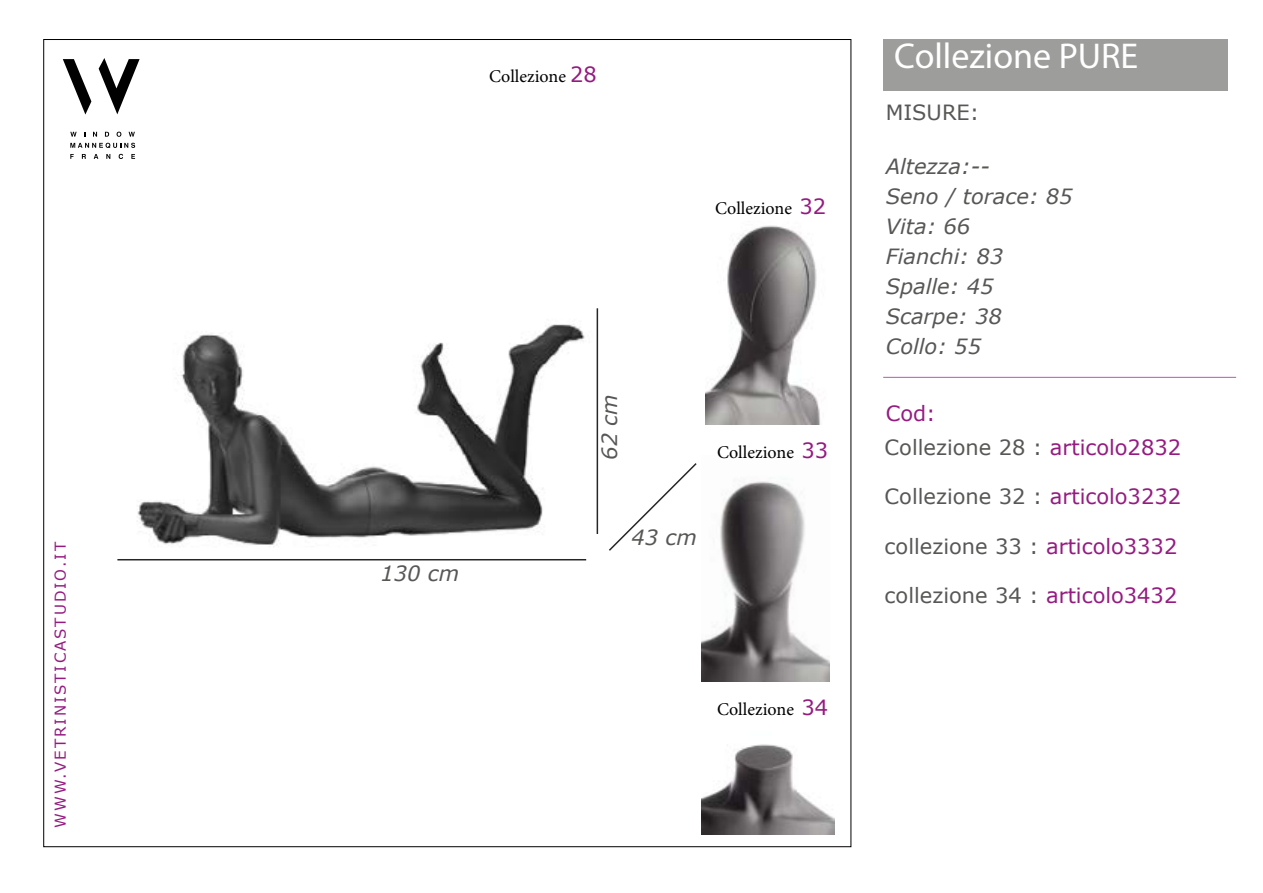
<style>
.page{position:relative;width:1263px;height:893px;background:#fff}
.page>*{position:absolute;margin:0;border:0;box-sizing:border-box;transform-origin:0 0}
.t1{font:36px "Myriad Pro";color:#fff}
.t2{font:21px "Verdana";color:#575756}
.t3{font:italic 21px/30px "Verdana";color:#575756}
.t4{font:21px/34.5px "Verdana";color:#951b81}
.t5{font:18px "Minion Pro";color:#000}
.t6{font:15px "Verdana";letter-spacing:.13em;color:#951b81}
.s1{font-family:"Verdana";font-size:21px;color:#951b81}
.s2{color:#575756}
.s3{color:#951b81}
</style>
<div class="page">
<div style="left:883px;top:39px;width:345px;height:51px;background:#9d9d9c"></div>
<hr style="left:883px;top:377px;width:353px;height:1px;background:#a71681">
<img style="left:705px;top:225px;width:116px;height:199px">
<img style="left:701px;top:481px;width:128px;height:200px">
<img style="left:701px;top:744px;width:133px;height:91px">
<svg style="left:63px;top:58px;width:77px;height:57px"></svg>
<svg style="left:70px;top:154px;width:4px;height:5px"></svg>
<svg style="left:82px;top:154px;width:4px;height:5px"></svg>
<svg style="left:94px;top:154px;width:4px;height:5px"></svg>
<svg style="left:106px;top:154px;width:4px;height:5px"></svg>
<svg style="left:119px;top:154px;width:4px;height:5px"></svg>
<svg style="left:131px;top:154px;width:4px;height:5px"></svg>
<svg style="left:70px;top:143px;width:65px;height:5px"></svg>
<svg style="left:70px;top:132px;width:7px;height:5px"></svg>
<svg style="left:93px;top:132px;width:4px;height:5px"></svg>
<svg style="left:105px;top:132px;width:4px;height:5px"></svg>
<svg style="left:117px;top:132px;width:4px;height:5px"></svg>
<svg style="left:129px;top:132px;width:6px;height:5px"></svg>
<svg style="left:117px;top:308px;width:580px;height:253px"></svg>
<p class="t6" style="left:50px;top:828px;width:287px;rotate:-90deg">WWW.VETRINISTICASTUDIO.IT</p>
<p class="t5" style="left:489px;top:64px;width:109px">Collezione <span class="s1">28</span></p>
<p class="t5" style="left:715px;top:196px;width:113px">Collezione <span class="s1">32</span></p>
<p class="t3" style="left:380px;top:559px;width:80px">130 cm</p>
<p class="t3" style="left:594px;top:460px;width:67px;rotate:-90deg">62 cm</p>
<p class="t5" style="left:717px;top:441px;width:113px">Collezione <span class="s1">33</span></p>
<p class="t3" style="left:631px;top:522px;width:67px">43 cm</p>
<p class="t5" style="left:717px;top:697px;width:113px">Collezione <span class="s1">34</span></p>
<h1 class="t1" style="left:894px;top:34px;width:246px">Collezione PURE</h1>
<p class="t2" style="left:886px;top:98px;width:95px">MISURE:</p>
<p class="t3" style="left:886px;top:151px;width:188px">Altezza:--<br>Seno / torace: 85<br>Vita: 66<br>Fianchi: 83<br>Spalle: 45<br>Scarpe: 38<br>Collo: 55</p>
<p class="t4" style="left:885px;top:395px;width:298px">Cod:<br><span class="s2">Collezione 28 :</span> articolo2832</p>
<p class="t2" style="left:885px;top:482px;width:298px">Collezione 32 : <span class="s3">articolo3232</span></p>
<p class="t2" style="left:885px;top:531px;width:294px">collezione 33 : <span class="s3">articolo3332</span></p>
<p class="t2" style="left:885px;top:581px;width:294px">collezione 34 : <span class="s3">articolo3432</span></p>
</div>
